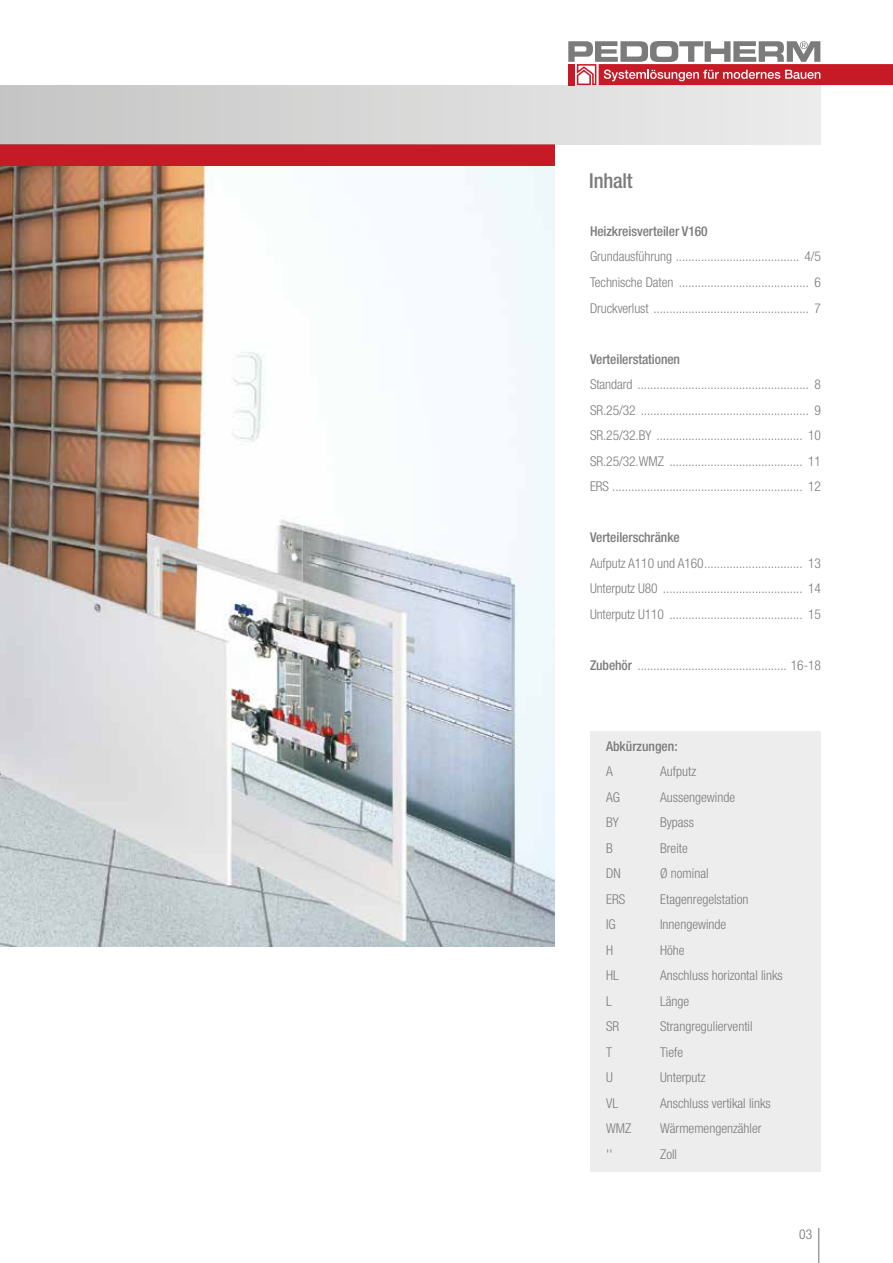
<style>
.page{position:relative;width:893px;height:1263px;background:#fff}
.page>*{position:absolute;margin:0;border:0;box-sizing:border-box;transform-origin:0 0}
.t1{font:500 condensed 20.7px "Helvetica Neue";letter-spacing:-.01em;color:#7c7b7b}
.t2{font:300 condensed 13.5px/25.5px "Helvetica Neue";color:#7c7b7b;text-align:justify}
.t3{font:500 condensed 13.5px "Helvetica Neue";letter-spacing:-.005em;color:#7c7b7b}
.t4{font:300 condensed 13.5px "Helvetica Neue";color:#706f6f}
.s1{font-weight:500}
</style>
<div class="page">
<img style="left:0;top:166px;width:555px;height:781px">
<div style="left:0;top:145px;width:555px;height:21px;background:#c61a27"></div>
<div style="left:0;top:85px;width:821px;height:60px;background:linear-gradient(to right,#c5c5c5,#ececec)"></div>
<div style="left:599px;top:64px;width:294px;height:21px;background:#c61a27"></div>
<svg style="left:568px;top:41px;width:252px;height:44px"></svg>
<div style="left:568px;top:64px;width:7px;height:21px;background:#c61a27"></div>
<div style="left:590px;top:731px;width:231px;height:440px;background:#ededed"></div>
<hr style="left:818px;top:1228px;width:1px;height:35px;background:#706f6f">
<h1 class="t1" style="left:589px;top:169px;width:45px">Inhalt</h1>
<p class="t3" style="left:590px;top:223px;width:119px">Heizkreisverteiler V160</p>
<p class="t2" style="left:590px;top:244px;width:232px">Grundausführung ....................................... 4/5<br>Technische Daten ......................................... 6<br>Druckverlust ................................................. 7</p>
<p class="t3" style="left:590px;top:351px;width:92px">Verteilerstationen</p>
<p class="t2" style="left:590px;top:371px;width:232px">Standard ...................................................... 8<br>SR.25/32 ..................................................... 9<br>SR.25/32.BY .............................................. 10<br>SR.25/32.WMZ .......................................... 11<br>ERS ............................................................ 12</p>
<p class="t3" style="left:590px;top:529px;width:91px">Verteilerschränke</p>
<p class="t2" style="left:590px;top:550px;width:232px">Aufputz A110 und A160............................... 13<br>Unterputz U80 ............................................ 14<br>Unterputz U110 .......................................... 15</p>
<p class="t2" style="left:590px;top:652px;width:232px"><span class="s1">Zubehör</span> ............................................... 16-18</p>
<p class="t3" style="left:606px;top:738px;width:73px">Abkürzungen:</p>
<p class="t2" style="left:606px;top:758px;width:8px">A</p>
<p class="t2" style="left:660px;top:758px;width:37px">Aufputz</p>
<p class="t2" style="left:606px;top:784px;width:15px">AG</p>
<p class="t2" style="left:660px;top:784px;width:76px">Aussengewinde</p>
<p class="t2" style="left:606px;top:809px;width:14px">BY</p>
<p class="t2" style="left:660px;top:809px;width:35px">Bypass</p>
<p class="t2" style="left:606px;top:835px;width:8px">B</p>
<p class="t2" style="left:660px;top:835px;width:29px">Breite</p>
<p class="t2" style="left:606px;top:860px;width:16px">DN</p>
<p class="t2" style="left:660px;top:860px;width:50px">Ø nominal</p>
<p class="t2" style="left:606px;top:886px;width:21px">ERS</p>
<p class="t2" style="left:660px;top:886px;width:90px">Etagenregelstation</p>
<p class="t2" style="left:606px;top:911px;width:11px">IG</p>
<p class="t2" style="left:660px;top:911px;width:68px">Innengewinde</p>
<p class="t2" style="left:606px;top:937px;width:9px">H</p>
<p class="t2" style="left:660px;top:937px;width:26px">Höhe</p>
<p class="t2" style="left:606px;top:962px;width:14px">HL</p>
<p class="t2" style="left:660px;top:962px;width:124px">Anschluss horizontal links</p>
<p class="t2" style="left:606px;top:988px;width:7px">L</p>
<p class="t2" style="left:660px;top:988px;width:31px">Länge</p>
<p class="t2" style="left:606px;top:1013px;width:15px">SR</p>
<p class="t2" style="left:660px;top:1013px;width:94px">Strangregulierventil</p>
<p class="t2" style="left:606px;top:1039px;width:7px">T</p>
<p class="t2" style="left:660px;top:1039px;width:24px">Tiefe</p>
<p class="t2" style="left:606px;top:1064px;width:8px">U</p>
<p class="t2" style="left:660px;top:1064px;width:47px">Unterputz</p>
<p class="t2" style="left:606px;top:1090px;width:13px">VL</p>
<p class="t2" style="left:660px;top:1090px;width:112px">Anschluss vertikal links</p>
<p class="t2" style="left:606px;top:1116px;width:27px">WMZ</p>
<p class="t2" style="left:660px;top:1116px;width:103px">Wärmemengenzähler</p>
<p class="t2" style="left:606px;top:1141px;width:8px">''</p>
<p class="t2" style="left:660px;top:1141px;width:18px">Zoll</p>
<p class="t4" style="left:799px;top:1226px;width:14px">03</p>
</div>
